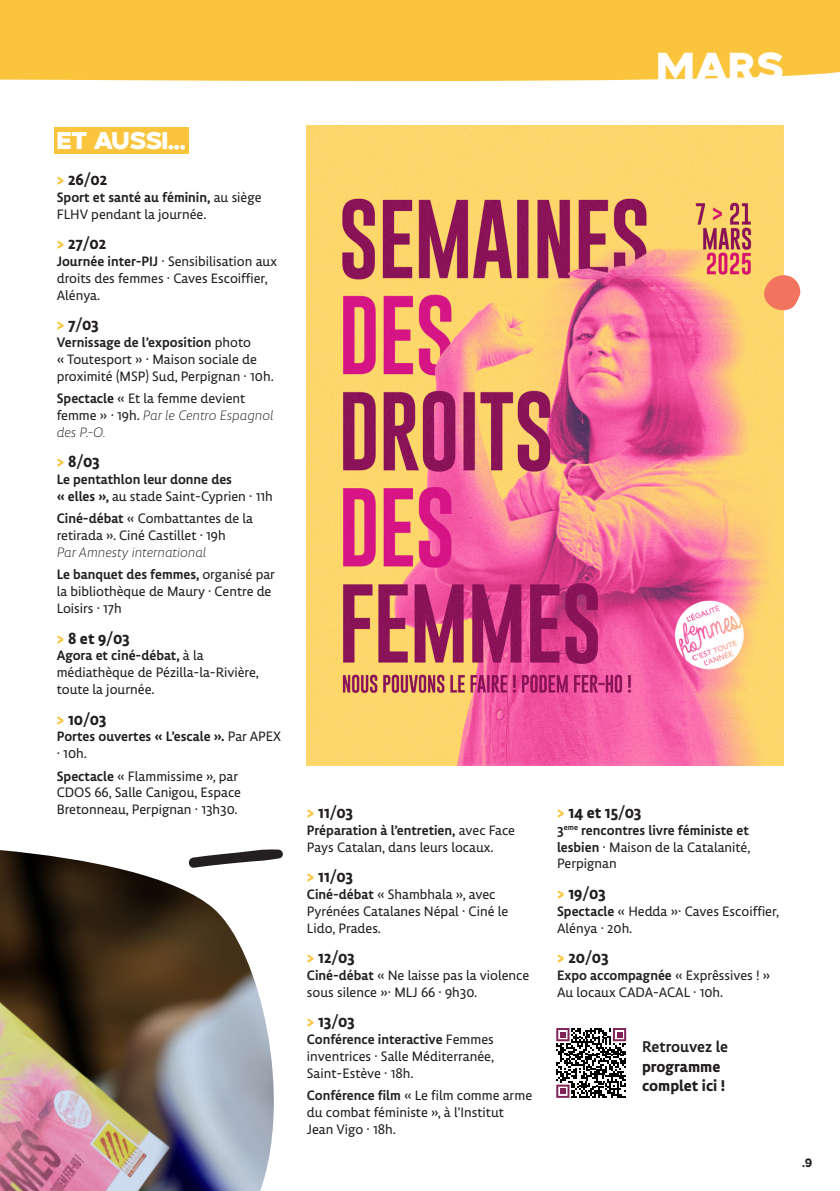
<style>
.page{position:relative;width:840px;height:1191px;background:#fff}
.page>*{position:absolute;margin:0;border:0;box-sizing:border-box;transform-origin:0 0}
.t1{font:40px "Tango Sans Bold";color:#fff}
.Titre_Lieu_Animation_Noir{font:24px "Tango Sans Bold";color:#fff}
.Encart_Gratuit{font:700 16px "Lemon Sans Next";color:#231f20}
.Encart_Gratuit-2{font:500 16px "Lemon Sans Next";letter-spacing:-.005em;color:#231f20}
.Détails{font:14px/16.8px "Lemon Sans Next";color:#231f20}
.Détails-2{font:500 14px/16.8px "Lemon Sans Next";color:#231f20}
.t2{font:12px "Tango Sans";color:#231f20}
.s1{color:#fac53d}
.s2{font-weight:500}
.s3{font-weight:300;font-style:italic}
.s4{font-weight:400}
</style>
<div class="page">
<div style="left:0;top:0;width:839px;height:81px;background:#fac53d"></div>
<div style="left:54px;top:127px;width:134px;height:27px;background:#fac53d"></div>
<img style="left:307px;top:126px;width:475px;height:639px">
<svg style="left:761px;top:271px;width:39px;height:44px;background:#f7a47a"></svg>
<img style="left:0;top:850px;width:283px;height:341px">
<svg style="left:556px;top:1028px;width:69px;height:69px"></svg>
<p class="Titre_Lieu_Animation_Noir" style="left:57px;top:125px;width:130px">ET AUSSI...</p>
<p class="Encart_Gratuit" style="left:57px;top:170px;width:52px"><span class="s1">&gt;</span> 26/02</p>
<p class="Détails" style="left:57px;top:189px;width:206px"><span class="s2">Sport et santé au féminin,</span> au siège<br>FLHV pendant la journée.</p>
<p class="Encart_Gratuit" style="left:57px;top:234px;width:51px"><span class="s1">&gt;</span> 27/02</p>
<p class="Détails" style="left:57px;top:253px;width:222px"><span class="s2">Journée inter-PIJ</span> · Sensibilisation aux droits des femmes · Caves Escoiffier,<br>Alénya.</p>
<p class="Encart_Gratuit" style="left:57px;top:315px;width:43px"><span class="s1">&gt;</span> 7/03</p>
<p class="Détails" style="left:57px;top:334px;width:218px"><span class="s2">Vernissage de l’exposition</span> photo<br>« Toutesport » · Maison sociale de proximité (MSP) Sud, Perpignan · 10h.</p>
<p class="Détails" style="left:57px;top:390px;width:218px"><span class="s2">Spectacle</span> « Et la femme devient femme » · 19h. <span class="s3">Par le Centro Espagnol des P.-O.</span></p>
<p class="Encart_Gratuit" style="left:57px;top:452px;width:45px"><span class="s1">&gt;</span> 8/03</p>
<p class="Détails-2" style="left:57px;top:471px;width:217px">Le pentathlon leur donne des<br>« elles », <span class="s4">au stade Saint-Cyprien · 11h</span></p>
<p class="Détails" style="left:57px;top:510px;width:198px"><span class="s2">Ciné-débat</span> « Combattantes de la retirada ». Ciné Castillet · 19h<br><span class="s3">Par Amnesty international</span></p>
<p class="Détails" style="left:57px;top:566px;width:220px"><span class="s2">Le banquet des femmes,</span> organisé par la bibliothèque de Maury · Centre de<br>Loisirs · 17h</p>
<p class="Encart_Gratuit" style="left:57px;top:628px;width:74px"><span class="s1">&gt;</span> 8 et 9/03</p>
<p class="Détails" style="left:57px;top:647px;width:204px"><span class="s2">Agora et ciné-débat,</span> à la médiathèque de Pézilla-la-Rivière, toute la journée.</p>
<p class="Encart_Gratuit" style="left:57px;top:709px;width:51px"><span class="s1">&gt;</span> 10/03</p>
<p class="Détails-2" style="left:57px;top:728px;width:226px">Portes ouvertes « L’escale ». <span class="s4">Par APEX · 10h.</span></p>
<p class="Détails" style="left:57px;top:767px;width:186px"><span class="s2">Spectacle</span> « Flammissime », par<br>CDOS 66, Salle Canigou, Espace<br>Bretonneau, Perpignan · 13h30.</p>
<p class="t1" style="left:656px;top:41px;width:128px">MARS</p>
<p class="Encart_Gratuit" style="left:307px;top:802px;width:48px"><span class="s1">&gt;</span> 11/03</p>
<p class="Détails" style="left:307px;top:821px;width:209px"><span class="s2">Préparation à l’entretien,</span> avec Face<br>Pays Catalan, dans leurs locaux.</p>
<p class="Encart_Gratuit" style="left:307px;top:866px;width:48px"><span class="s1">&gt;</span> 11/03</p>
<p class="Détails" style="left:307px;top:885px;width:203px"><span class="s2">Ciné-débat</span> « Shambhala », avec<br>Pyrénées Catalanes Népal · Ciné le<br>Lido, Prades.</p>
<p class="Encart_Gratuit" style="left:307px;top:947px;width:49px"><span class="s1">&gt;</span> 12/03</p>
<p class="Détails" style="left:307px;top:966px;width:224px"><span class="s2">Ciné-débat</span> « Ne laisse pas la violence sous silence »· MLJ 66 · 9h30.</p>
<p class="Encart_Gratuit" style="left:307px;top:1012px;width:49px"><span class="s1">&gt;</span> 13/03</p>
<p class="Détails" style="left:307px;top:1030px;width:188px;text-align:justify"><span class="s2">Conférence interactive</span> Femmes inventrices · Salle Méditerranée, Saint-Estève · 18h.</p>
<p class="Détails" style="left:307px;top:1087px;width:226px"><span class="s2">Conférence film</span> « Le film comme arme du combat féministe », à l’Institut<br>Jean Vigo · 18h.</p>
<p class="Encart_Gratuit" style="left:556px;top:802px;width:86px"><span class="s1">&gt;</span> 14 et 15/03</p>
<p class="Détails-2" style="left:556px;top:821px;width:195px">3<sup>eme</sup> rencontres livre féministe et lesbien <span class="s4">· Maison de la Catalanité,<br>Perpignan</span></p>
<p class="Encart_Gratuit" style="left:556px;top:883px;width:50px"><span class="s1">&gt;</span> 19/03</p>
<p class="Détails" style="left:556px;top:902px;width:224px"><span class="s2">Spectacle</span> « Hedda »· Caves Escoiffier,<br>Alénya · 20h.</p>
<p class="Encart_Gratuit" style="left:556px;top:947px;width:53px"><span class="s1">&gt;</span> 20/03</p>
<p class="Détails" style="left:556px;top:966px;width:215px"><span class="s2">Expo accompagnée</span> « Exprêssives ! »<br>Au locaux CADA-ACAL · 10h.</p>
<p class="Encart_Gratuit-2" style="left:641px;top:1037px;width:87px">Retrouvez le</p>
<p class="Encart_Gratuit" style="left:641px;top:1056px;width:80px">programme</p>
<p class="Encart_Gratuit" style="left:641px;top:1075px;width:85px">complet ici !</p>
<p class="t2" style="left:801px;top:1154px;width:11px">.9</p>
</div>
